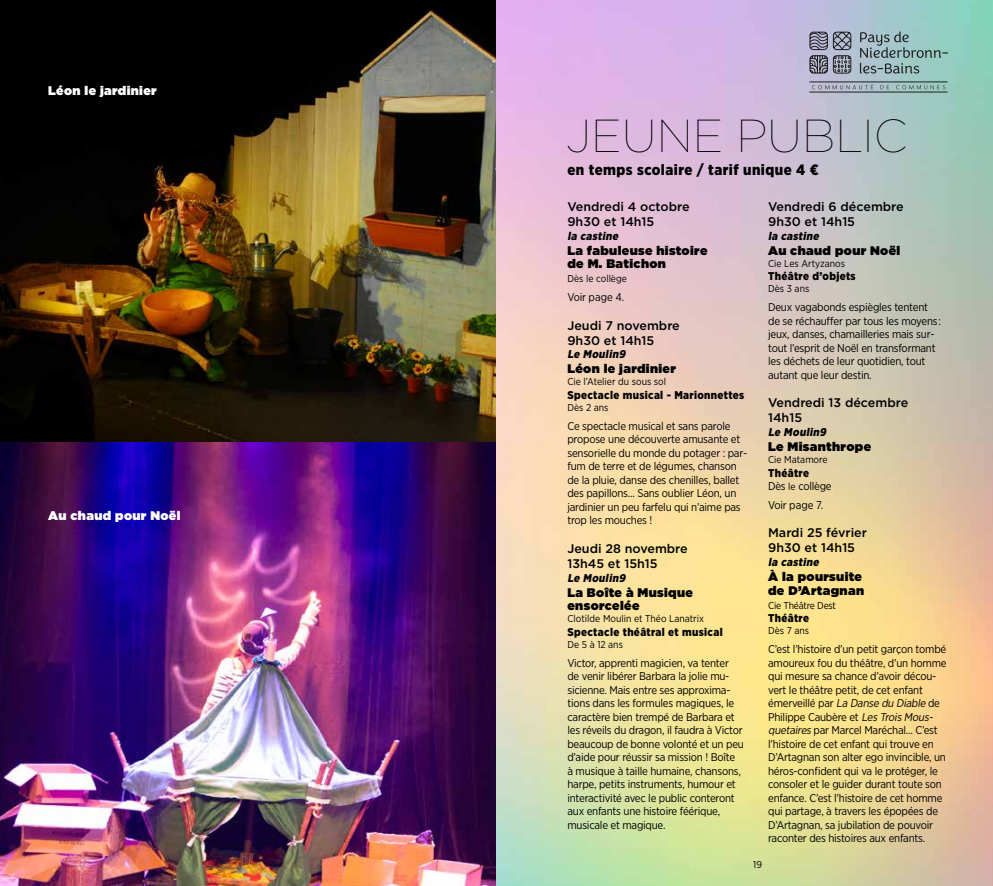
<style>
.page{position:relative;width:993px;height:886px;background:#fff}
.page>*{position:absolute;margin:0;border:0;box-sizing:border-box;transform-origin:0 0}
.t1{font:100 46.25px "Gotham";color:#000}
.t2{font:900 15px "Gotham Narrow";letter-spacing:.03em;color:#000}
.t3{font:500 12.5px/15px "Gotham";color:#000}
.t4{font:900 12.5px/13.8px "Gotham";letter-spacing:.03em;color:#000}
.t5{font:900 12.5px "Gotham";letter-spacing:.03em;color:#fff}
.t6{font:11.25px/13.5px "Gotham Narrow";letter-spacing:-.02em;color:#000}
.t7{font:900 11.25px "Gotham Narrow";letter-spacing:.03em;color:#000}
.t8{font:italic 900 11.25px "Gotham Narrow";color:#000}
.t9{font:10px "Gotham Narrow";color:#000}
.t10{font:10px "Gotham Narrow";letter-spacing:-.02em;color:#000}
.s1{font-weight:900}
.s2{font-size:10px}
.s3{font-style:italic}
</style>
<div class="page">
<img style="left:0;top:0;width:992px;height:886px">
<svg style="left:811px;top:84px;width:62px;height:5px"></svg>
<svg style="left:880px;top:85px;width:9px;height:4px"></svg>
<svg style="left:895px;top:85px;width:50px;height:4px"></svg>
<hr style="left:809px;top:82px;width:138px;height:1px;background:#1e1e1c">
<hr style="left:809px;top:92px;width:138px;height:1px;background:#1e1e1c">
<svg style="left:808px;top:30px;width:43px;height:44px;background:#858697"></svg>
<svg style="left:859px;top:32px;width:88px;height:42px;background:#8cadad"></svg>
<p class="t5" style="left:48px;top:81px;width:110px">Léon le jardinier</p>
<p class="t5" style="left:48px;top:507px;width:134px">Au chaud pour Noël</p>
<h1 class="t1" style="left:566px;top:107px;width:342px">JEUNE PUBLIC</h1>
<h2 class="t2" style="left:567px;top:160px;width:253px">en temps scolaire / tarif unique 4 €</h2>
<p class="t3" style="left:567px;top:199px;width:124px">Vendredi 4 octobre<br>9h30 et 14h15</p>
<p class="t8" style="left:567px;top:228px;width:55px">la castine</p>
<p class="t4" style="left:567px;top:243px;width:141px">La fabuleuse histoire de M. Batichon</p>
<p class="t9" style="left:567px;top:272px;width:61px">Dès le collège</p>
<p class="t6" style="left:567px;top:290px;width:58px">Voir page 4.</p>
<p class="t3" style="left:567px;top:317px;width:114px">Jeudi 7 novembre<br>9h30 et 14h15</p>
<p class="t8" style="left:567px;top:347px;width:62px">Le Moulin9</p>
<p class="t4" style="left:567px;top:362px;width:110px">Léon le jardinier</p>
<p class="t9" style="left:567px;top:376px;width:100px">Cie l’Atelier du sous sol</p>
<p class="t7" style="left:567px;top:388px;width:178px">Spectacle musical - Marionnettes</p>
<p class="t9" style="left:567px;top:401px;width:43px">Dès 2 ans</p>
<p class="t6" style="left:567px;top:419px;width:181px">Ce spectacle musical et sans parole propose une découverte amusante et sensorielle du monde du potager : par&shy;fum de terre et de légumes, chanson de la pluie, danse des chenilles, ballet des papillons... Sans oublier Léon, un jardinier un peu farfelu qui n’aime pas trop les mouches !</p>
<p class="t3" style="left:567px;top:541px;width:122px">Jeudi 28 novembre<br>13h45 et 15h15</p>
<p class="t8" style="left:567px;top:570px;width:62px">Le Moulin9</p>
<p class="t4" style="left:567px;top:585px;width:127px">La Boîte à Musique ensorcelée</p>
<p class="t9" style="left:567px;top:613px;width:138px">Clotilde Moulin et Théo Lanatrix</p>
<p class="t7" style="left:567px;top:625px;width:157px">Spectacle théâtral et musical</p>
<p class="t9" style="left:567px;top:638px;width:57px">De 5 à 12 ans</p>
<p class="t6" style="left:567px;top:656px;width:178px">Victor, apprenti magicien, va tenter<br>de venir libérer Barbara la jolie mu&shy;sicienne. Mais entre ses approxima&shy;tions dans les formules magiques, le caractère bien trempé de Barbara et les réveils du dragon, il faudra à Victor beaucoup de bonne volonté et un peu d’aide pour réussir sa mission ! Boîte<br>à musique à taille humaine, chansons, harpe, petits instruments, humour et interactivité avec le public conteront aux enfants une histoire féérique, musicale et magique.</p>
<p class="t3" style="left:767px;top:199px;width:137px">Vendredi 6 décembre<br>9h30 et 14h15</p>
<p class="t8" style="left:767px;top:228px;width:55px">la castine</p>
<p class="t4" style="left:767px;top:243px;width:134px">Au chaud pour Noël</p>
<p class="t9" style="left:767px;top:257px;width:78px">Cie Les Artyzanos</p>
<p class="t7" style="left:767px;top:269px;width:89px">Théâtre d’objets</p>
<p class="t9" style="left:767px;top:283px;width:43px">Dès 3 ans</p>
<p class="t6" style="left:767px;top:300px;width:174px">Deux vagabonds espiègles tentent de se réchauffer par tous les moyens : jeux, danses, chamailleries mais sur&shy;tout l’esprit de Noël en transformant les déchets de leur quotidien, tout autant que leur destin.</p>
<p class="t3" style="left:767px;top:395px;width:141px">Vendredi 13 décembre<br>14h15</p>
<p class="t8" style="left:767px;top:424px;width:62px">Le Moulin9</p>
<p class="t4" style="left:767px;top:439px;width:104px">Le Misanthrope</p>
<p class="t9" style="left:767px;top:453px;width:61px">Cie Matamore</p>
<p class="t6" style="left:767px;top:466px;width:65px"><span class="s1">Théâtre<br></span>Dès <span class="s2">le</span> collège</p>
<p class="t6" style="left:767px;top:498px;width:57px">Voir page 7.</p>
<p class="t3" style="left:767px;top:525px;width:100px">Mardi 25 février<br>9h30 et 14h15</p>
<p class="t8" style="left:767px;top:555px;width:55px">la castine</p>
<p class="t4" style="left:767px;top:570px;width:97px">À la poursuite de D’Artagnan</p>
<p class="t10" style="left:767px;top:599px;width:69px">Cie Théâtre Dest</p>
<p class="t7" style="left:767px;top:611px;width:42px">Théâtre</p>
<p class="t9" style="left:767px;top:625px;width:43px">Dès 7 ans</p>
<p class="t6" style="left:767px;top:642px;width:180px">C’est l’histoire d’un petit garçon tombé amoureux fou du théâtre, d’un homme qui mesure sa chance d’avoir décou&shy;vert le théâtre petit, de cet enfant émerveillé par <span class="s3">La Danse du Diable</span> de Philippe Caubère et <span class="s3">LesTroisMous&shy;quetaires</span>par Marcel Maréchal... C’est l’histoire de cet enfant qui trouve en D’Artagnan son alter ego invincible, un héros-confident qui va le protéger, le consoler et le guider durant toute son enfance. C’est l’histoire de cet homme qui partage, à travers les épopées de D’Artagnan, sa jubilation de pouvoir raconter des histoires aux enfants.</p>
<p class="t9" style="left:753px;top:858px;width:10px">19</p>
</div>
